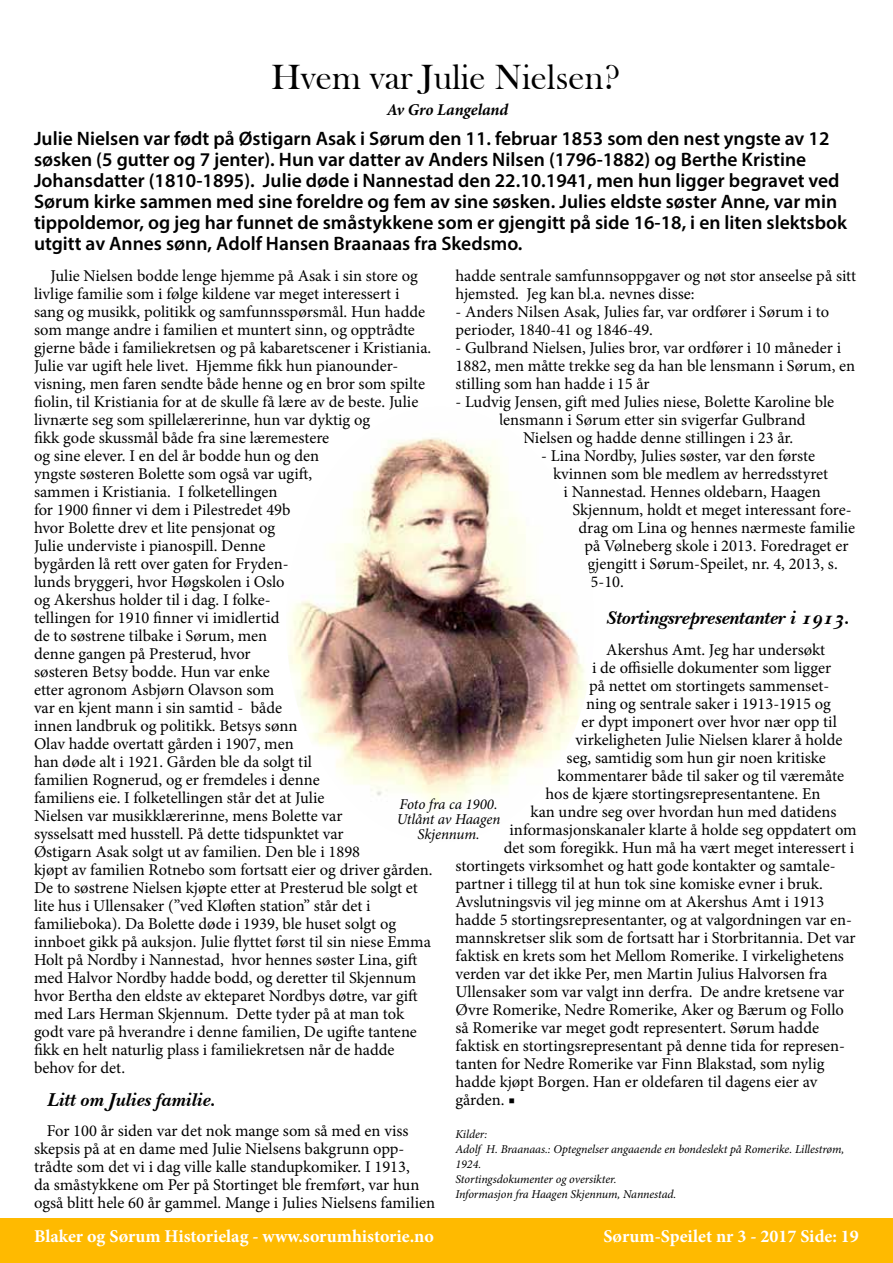
<style>
.page{position:relative;width:893px;height:1263px;background:#fff}
.page>*{position:absolute;margin:0;border:0;box-sizing:border-box;transform-origin:0 0}
.t1{font:36px "Bask Old Face";color:#000}
.t2{font:600 19.5px/21.1px "Myriad Pro";color:#000}
.t3{font:700 19.5px "Baskerville Old Style S Si";color:#000}
.t4{font:700 18px "Minion Pro";color:#fff}
.t5{font:16.5px/18px "Minion Pro";color:#000}
.t6{font:italic 700 16.5px "Minion Pro";letter-spacing:-.01em;color:#000}
.t7{font:italic 15px/15px "Minion Pro";letter-spacing:-.01em;color:#000;text-align:center}
.t8{font:italic 12px/15px "Minion Pro";letter-spacing:-.005em;color:#000}
</style>
<div class="page">
<div style="left:0;top:1218px;width:893px;height:45px;background:#ffba00"></div>
<img style="left:288px;top:437px;width:298px;height:367px">
<h1 class="t1" style="left:272px;top:57px;width:350px">Hvem var Julie Nielsen?</h1>
<p class="t6" style="left:387px;top:98px;width:123px">Av Gro Langeland</p>
<p class="t2" style="left:34px;top:127px;width:814px">Julie Nielsen var født på Østigarn Asak i Sørum den 11. februar 1853 som den nest yngste av 12 søsken (5 gutter og 7 jenter). Hun var datter av Anders Nilsen (1796-1882) og Berthe Kristine Johansdatter (1810-1895). Julie døde i Nannestad den 22.10.1941, men hun ligger begravet ved Sørum kirke sammen med sine foreldre og fem av sine søsken. Julies eldste søster Anne, var min tippoldemor, og jeg har funnet de småstykkene som er gjengitt på side 16-18, i en liten slektsbok utgitt av Annes sønn, Adolf Hansen Braanaas fra Skedsmo.</p>
<p class="t5" style="left:34px;top:267px;width:400px;text-indent:17px">Julie Nielsen bodde lenge hjemme på Asak i sin store og livlige familie som i følge kildene var meget interessert i sang og musikk, politikk og samfunnsspørsmål. Hun hadde som mange andre i familien et muntert sinn, og opptrådte gjerne både i familiekretsen og på kabaretscener i Kristiania.<br>Julie var ugift hele livet. Hjemme fikk hun pianounder&shy;visning, men faren sendte både henne og en bror som spilte fiolin, til Kristiania for at de skulle få lære av de beste. Julie livnærte seg som spillelærerinne, hun var dyktig og<br>fikk gode skussmål både fra sine læremestere<br>og sine elever. I en del år bodde hun og den<br>yngste søsteren Bolette som også var ugift,<br>sammen i Kristiania. I folketellingen<br>for 1900 finner vi dem i Pilestredet 49b<br>hvor Bolette drev et lite pensjonat og<br>Julie underviste i pianospill. Denne<br>bygården lå rett over gaten for Fryden-<br>lunds bryggeri, hvor Høgskolen i Oslo<br>og Akershus holder til i dag. I folke-<br>tellingen for 1910 finner vi imidlertid<br>de to søstrene tilbake i Sørum, men<br>denne gangen på Presterud, hvor<br>søsteren Betsy bodde. Hun var enke<br>etter agronom Asbjørn Olavson som<br>var en kjent mann i sin samtid - både<br>innen landbruk og politikk. Betsys sønn<br>Olav hadde overtatt gården i 1907, men<br>han døde alt i 1921. Gården ble da solgt til<br>familien Rognerud, og er fremdeles i denne<br>familiens eie. I folketellingen står det at Julie<br>Nielsen var musikklærerinne, mens Bolette var<br>sysselsatt med husstell. På dette tidspunktet var<br>Østigarn Asak solgt ut av familien. Den ble i 1898<br>kjøpt av familien Rotnebo som fortsatt eier og driver gården.<br>De to søstrene Nielsen kjøpte etter at Presterud ble solgt et lite hus i Ullensaker (”ved Kløften station” står det i familieboka). Da Bolette døde i 1939, ble huset solgt og innboet gikk på auksjon. Julie flyttet først til sin niese Emma Holt på Nordby i Nannestad, hvor hennes søster Lina, gift med Halvor Nordby hadde bodd, og deretter til Skjennum hvor Bertha den eldste av ekteparet Nordbys døtre, var gift med Lars Herman Skjennum. Dette tyder på at man tok godt vare på hverandre i denne familien, De ugifte tantene fikk en helt naturlig plass i familiekretsen når de hadde behov for det.</p>
<p class="t3" style="left:47px;top:1087px;width:170px">Litt om Julies familie.</p>
<p class="t5" style="left:34px;top:1122px;width:403px;text-indent:13px">For 100 år siden var det nok mange som så med en viss skepsis på at en dame med Julie Nielsens bakgrunn opp&shy;trådte som det vi i dag ville kalle standupkomiker. I 1913,<br>da småstykkene om Per på Stortinget ble fremført, var hun også blitt hele 60 år gammel. Mange i Julies Nielsens familien</p>
<p class="t5" style="left:455px;top:267px;width:402px">hadde sentrale samfunnsoppgaver og nøt stor anseelse på sitt hjemsted. Jeg kan bl.a. nevnes disse:</p>
<p class="t5" style="left:455px;top:303px;width:375px">- Anders Nilsen Asak, Julies far, var ordfører i Sørum i to perioder, 1840-41 og 1846-49.</p>
<p class="t5" style="left:455px;top:339px;width:401px">- Gulbrand Nielsen, Julies bror, var ordfører i 10 måneder i<br>1882, men måtte trekke seg da han ble lensmann i Sørum, en stilling som han hadde i 15 år</p>
<p class="t5" style="left:455px;top:393px;width:380px">- Ludvig Jensen, gift med Julies niese, Bolette Karoline ble</p>
<p class="t5" style="left:499px;top:411px;width:308px">lensmann i Sørum etter sin svigerfar Gulbrand</p>
<p class="t5" style="left:523px;top:429px;width:272px">Nielsen og hadde denne stillingen i 23 år.</p>
<p class="t5" style="left:541px;top:447px;width:275px">- Lina Nordby, Julies søster, var den første</p>
<p class="t5" style="left:553px;top:465px;width:277px">kvinnen som ble medlem av herredsstyret</p>
<p class="t5" style="left:564px;top:483px;width:259px">i Nannestad. Hennes oldebarn, Haagen</p>
<p class="t5" style="left:573px;top:501px;width:281px">Skjennum, holdt et meget interessant fore-</p>
<p class="t5" style="left:579px;top:519px;width:278px">drag om Lina og hennes nærmeste familie</p>
<p class="t5" style="left:585px;top:537px;width:265px">på Vølneberg skole i 2013. Foredraget er</p>
<p class="t5" style="left:588px;top:555px;width:252px">gjengitt i Sørum-Speilet, nr. 4, 2013, s.</p>
<p class="t5" style="left:591px;top:573px;width:35px">5-10.</p>
<p class="t3" style="left:606px;top:605px;width:245px">Stortingsrepresentanter i 1913.</p>
<p class="t5" style="left:606px;top:640px;width:220px">Akershus Amt. Jeg har undersøkt</p>
<p class="t5" style="left:592px;top:658px;width:241px">i de offisielle dokumenter som ligger</p>
<p class="t5" style="left:589px;top:676px;width:242px">på nettet om stortingets sammenset-</p>
<p class="t5" style="left:586px;top:694px;width:246px">ning og sentrale saker i 1913-1915 og</p>
<p class="t5" style="left:582px;top:712px;width:257px">er dypt imponert over hvor nær opp til</p>
<p class="t5" style="left:575px;top:730px;width:268px">virkeligheten Julie Nielsen klarer å holde</p>
<p class="t5" style="left:567px;top:748px;width:261px">seg, samtidig som hun gir noen kritiske</p>
<p class="t5" style="left:558px;top:766px;width:288px">kommentarer både til saker og til væremåte</p>
<p class="t5" style="left:546px;top:784px;width:276px">hos de kjære stortingsrepresentantene. En</p>
<p class="t5" style="left:531px;top:802px;width:307px">kan undre seg over hvordan hun med datidens</p>
<p class="t5" style="left:510px;top:820px;width:349px">informasjonskanaler klarte å holde seg oppdatert om</p>
<p class="t5" style="left:504px;top:838px;width:352px">det som foregikk. Hun må ha vært meget interessert i</p>
<p class="t5" style="left:455px;top:856px;width:382px">stortingets virksomhet og hatt gode kontakter og samtale-</p>
<p class="t5" style="left:455px;top:874px;width:369px">partner i tillegg til at hun tok sine komiske evner i bruk.</p>
<p class="t5" style="left:455px;top:892px;width:371px">Avslutningsvis vil jeg minne om at Akershus Amt i 1913</p>
<p class="t5" style="left:455px;top:910px;width:398px">hadde 5 stortingsrepresentanter, og at valgordningen var en-</p>
<p class="t5" style="left:455px;top:928px;width:402px">mannskretser slik som de fortsatt har i Storbritannia. Det var</p>
<p class="t5" style="left:455px;top:946px;width:390px">faktisk en krets som het Mellom Romerike. I virkelighetens</p>
<p class="t5" style="left:455px;top:964px;width:373px">verden var det ikke Per, men Martin Julius Halvorsen fra</p>
<p class="t5" style="left:455px;top:982px;width:390px">Ullensaker som var valgt inn derfra. De andre kretsene var</p>
<p class="t5" style="left:455px;top:1000px;width:390px">Øvre Romerike, Nedre Romerike, Aker og Bærum og Follo</p>
<p class="t5" style="left:455px;top:1018px;width:365px">så Romerike var meget godt representert. Sørum hadde</p>
<p class="t5" style="left:455px;top:1036px;width:391px">faktisk en stortingsrepresentant på denne tida for represen-</p>
<p class="t5" style="left:455px;top:1054px;width:370px">tanten for Nedre Romerike var Finn Blakstad, som nylig</p>
<p class="t5" style="left:455px;top:1073px;width:363px">hadde kjøpt Borgen. Han er oldefaren til dagens eier av</p>
<p class="t5" style="left:455px;top:1091px;width:61px">gården. ■</p>
<p class="t8" style="left:455px;top:1126px;width:390px">Kilder:<br>Adolf H. Braanaas.: Optegnelser angaaende en bondeslekt på Romerike. Lillestrøm, 1924.<br>Stortingsdokumenter og oversikter.<br>Informasjon fra Haagen Skjennum, Nannestad.</p>
<p class="t7" style="left:397px;top:796px;width:105px">Foto fra ca 1900.<br>Utlånt av Haagen<br>Skjennum.</p>
<p class="t4" style="left:34px;top:1223px;width:401px">Blaker og Sørum Historielag - www.sorumhistorie.no</p>
<p class="t4" style="left:603px;top:1223px;width:257px">Sørum-Speilet nr 3 - 2017 Side: 19</p>
</div>
